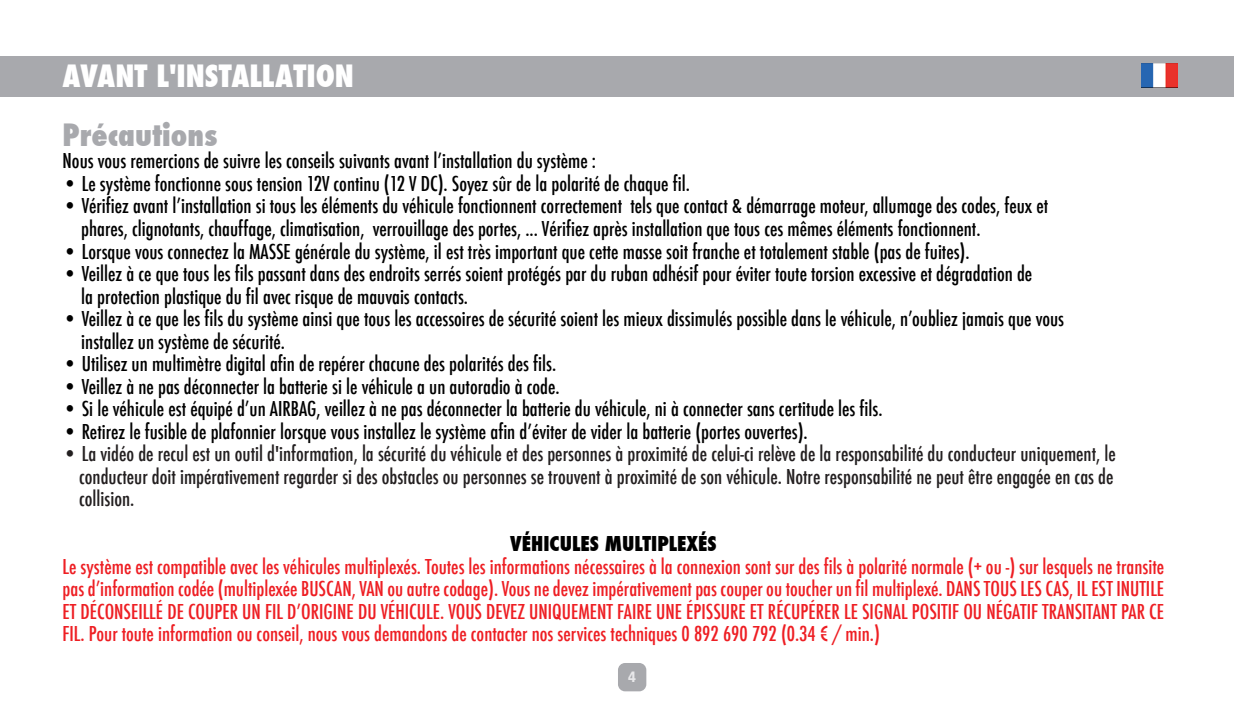
<style>
.page{position:relative;width:1234px;height:709px;background:#fff}
.page>*{position:absolute;margin:0;border:0;box-sizing:border-box;transform-origin:0 0}
.t1{font:800 condensed 30px "Futura";color:#fff}
.t2{font:800 condensed 30px "Futura";color:#a8a9ad}
.t3{font:500 condensed 20px/22.5px "Futura";color:#000}
.t4{font:500 condensed 20px/22.5px "Futura";color:#ee1e23;text-align:justify}
.t5{font:500 condensed 20px/22.5px "Futura";color:#231f20;text-align:justify}
.t6{font:800 condensed 20px "Futura";color:#000}
.t7{font:900 condensed 15px "Frutiger";color:#e8e8ea}
</style>
<div class="page">
<div style="left:618px;top:663px;width:28px;height:28px;background:#a8a9ad;border-radius:7px"></div>
<div style="left:0;top:56px;width:1233px;height:40px;background:#a8a9ad"></div>
<img style="left:1141px;top:63px;width:36px;height:24px">
<h1 class="t1" style="left:63px;top:56px;width:293px">AVANT L'INSTALLATION</h1>
<h1 class="t2" style="left:63px;top:114px;width:156px">Précautions</h1>
<p class="t3" style="left:63px;top:150px;width:535px">Nous vous remercions de suivre les conseils suivants avant lʼinstallation du système :</p>
<p class="t3" style="left:63px;top:172px;width:628px">• Le système fonctionne sous tension 12V continu (12 V DC). Soyez sûr de la polarité de chaque fil.</p>
<p class="t3" style="left:81px;top:195px;width:968px;text-indent:-19px">• Vérifiez avant lʼinstallation si tous les éléments du véhicule fonctionnent correctement tels que contact &amp; démarrage moteur, allumage des codes, feux et phares, clignotants, chauffage, climatisation, verrouillage des portes, ... Vérifiez après installation que tous ces mêmes éléments fonctionnent.</p>
<p class="t3" style="left:63px;top:240px;width:908px">• Lorsque vous connectez la MASSE générale du système, il est très important que cette masse soit franche et totalement stable (pas de fuites).</p>
<p class="t3" style="left:81px;top:262px;width:952px;text-indent:-19px">• Veillez à ce que tous les fils passant dans des endroits serrés soient protégés par du ruban adhésif pour éviter toute torsion excessive et dégradation de la protection plastique du fil avec risque de mauvais contacts.</p>
<p class="t3" style="left:81px;top:307px;width:984px;text-indent:-19px">• Veillez à ce que les fils du système ainsi que tous les accessoires de sécurité soient les mieux dissimulés possible dans le véhicule, nʼoubliez jamais que vous installez un système de sécurité.</p>
<p class="t3" style="left:63px;top:352px;width:495px">• Utilisez un multimètre digital afin de repérer chacune des polarités des fils.</p>
<p class="t3" style="left:63px;top:375px;width:498px">• Veillez à ne pas déconnecter la batterie si le véhicule a un autoradio à code.</p>
<p class="t3" style="left:63px;top:397px;width:821px">• Si le véhicule est équipé dʼun AIRBAG, veillez à ne pas déconnecter la batterie du véhicule, ni à connecter sans certitude les fils.</p>
<p class="t3" style="left:63px;top:420px;width:746px">• Retirez le fusible de plafonnier lorsque vous installez le système afin dʼéviter de vider la batterie (portes ouvertes).</p>
<p class="t5" style="left:79px;top:442px;width:1037px;text-indent:-17px">• La vidéo de recul est un outil d'information, la sécurité du véhicule et des personnes à proximité de celui-ci relève de la responsabilité du conducteur uniquement, le conducteur doit impérativement regarder si des obstacles ou personnes se trouvent à proximité de son véhicule. Notre responsabilité ne peut être engagée en cas de collision.</p>
<p class="t6" style="left:510px;top:530px;width:208px">VÉHICULES MULTIPLEXÉS</p>
<p class="t4" style="left:63px;top:555px;width:1102px">Le système est compatible avec les véhicules multiplexés. Toutes les informations nécessaires à la connexion sont sur des fils à polarité normale (+ ou -) sur lesquels ne transite pas dʼinformation codée (multiplexée BUSCAN, VAN ou autre codage). Vous ne devez impérativement pas couper ou toucher un fil multiplexé. DANS TOUS LES CAS, IL EST INUTILE ET DÉCONSEILLÉ DE COUPER UN FIL DʼORIGINE DU VÉHICULE. VOUS DEVEZ UNIQUEMENT FAIRE UNE ÉPISSURE ET RÉCUPÉRER LE SIGNAL POSITIF OU NÉGATIF TRANSITANT PAR CE FIL. Pour toute information ou conseil, nous vous demandons de contacter nos services techniques 0 892 690 792 (0.34 € / min.)</p>
<p class="t7" style="left:628px;top:667px;width:9px">4</p>
</div>
